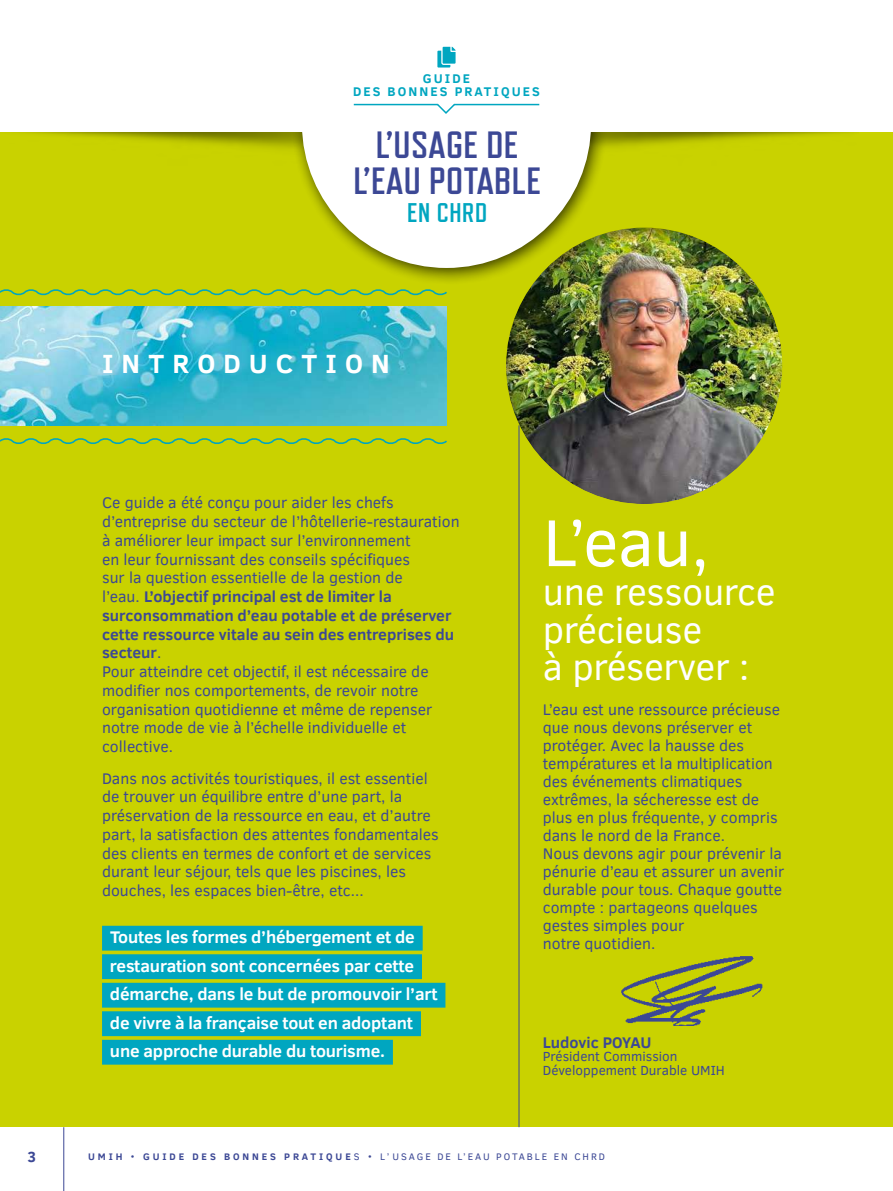
<style>
.page{position:relative;width:893px;height:1191px;background:#fff}
.page>*{position:absolute;margin:0;border:0;box-sizing:border-box;transform-origin:0 0}
.t1{font:67.5px "Clear Sans";color:#fff}
.t2{font:700 37.95px/35.7px "Refrigerator Deluxe";letter-spacing:.01em;color:#3c4895;text-align:center}
.t3{font:37.5px/37.5px "Clear Sans";letter-spacing:-.01em;color:#fff}
.t4{font:700 27px "Clear Sans";letter-spacing:.3em;color:#fff}
.t5{font:700 27px "Refrigerator Deluxe";letter-spacing:.02em;color:#00a6c0}
.t6{font:700 17.25px/28.5px "Clear Sans";letter-spacing:-.01em;color:#fff}
.t7{font:15.75px/18.8px "Clear Sans";color:#3c4895}
.t8{font:700 15.75px "Clear Sans";color:#3c4895}
.t9{font:700 15px "Clear Sans";color:#3c4895}
.t10{font:13.5px/13.5px "Clear Sans";color:#3c4895}
.t11{font:700 12.9px/12.9px "Clear Sans";letter-spacing:.16em;color:#00a6c0;text-align:center}
.t12{font:9.75px "Clear Sans";letter-spacing:.2em;color:#3c4895}
.s1{font-weight:700}
</style>
<div class="page">
<div style="left:0;top:132px;width:893px;height:995px;background:#c9d200"></div>
<img style="left:0;top:306px;width:446px;height:119px">
<div style="left:290px;top:0;width:318px;height:285px;background:#000;opacity:.72"></div>
<svg style="left:302px;top:132px;width:289px;height:136px;background:#f2f3d5"></svg>
<div style="left:0;top:0;width:893px;height:132px;background:#fff"></div>
<svg style="left:0;top:289px;width:447px;height:7px"></svg>
<svg style="left:0;top:438px;width:447px;height:6px"></svg>
<hr style="left:64px;top:1127px;width:1px;height:64px;background:#3c4895">
<div style="left:102px;top:925px;width:321px;height:25px;background:#00a6c0"></div>
<div style="left:102px;top:954px;width:320px;height:25px;background:#00a6c0"></div>
<div style="left:102px;top:982px;width:343px;height:25px;background:#00a6c0"></div>
<div style="left:102px;top:1011px;width:319px;height:25px;background:#00a6c0"></div>
<div style="left:102px;top:1039px;width:291px;height:25px;background:#00a6c0"></div>
<hr style="left:519px;top:425px;width:1px;height:702px;background:#3c4895">
<div style="left:493px;top:217px;width:301px;height:288px;background:#000;opacity:.4"></div>
<hr style="left:454px;top:104px;width:85px;height:1px;background:#00a6c0">
<svg style="left:435px;top:103px;width:22px;height:11px"></svg>
<hr style="left:354px;top:104px;width:84px;height:1px;background:#00a6c0">
<svg style="left:437px;top:47px;width:19px;height:21px"></svg>
<img style="left:621px;top:956px;width:142px;height:70px">
<p class="t9" style="left:27px;top:1145px;width:10px">3</p>
<p class="t11" style="left:353px;top:71px;width:188px">GUIDE<br>DES BONNES PRATIQUES</p>
<h2 class="t2" style="left:353px;top:127px;width:189px">L’USAGE DE<br>L’EAU POTABLE</h2>
<h3 class="t5" style="left:407px;top:198px;width:81px">EN CHRD</h3>
<h3 class="t4" style="left:102px;top:343px;width:289px">INTRODUCTION</h3>
<p class="t7" style="left:102px;top:493px;width:359px">Ce guide a été conçu pour aider les chefs d’entreprise du secteur de l’hôtellerie-restauration à améliorer leur impact sur l’environnement<br>en leur fournissant des conseils spécifiques<br>sur la question essentielle de la gestion de<br>l’eau. <span class="s1">L’objectif principal est de limiter la surconsommation d’eau potable et de préserver cette ressource vitale au sein des entreprises du secteur</span>.<br>Pour atteindre cet objectif, il est nécessaire de modifier nos comportements, de revoir notre organisation quotidienne et même de repenser notre mode de vie à l’échelle individuelle et collective.</p>
<p class="t7" style="left:102px;top:768px;width:338px">Dans nos activités touristiques, il est essentiel de trouver un équilibre entre d’une part, la préservation de la ressource en eau, et d’autre part, la satisfaction des attentes fondamentales des clients en termes de confort et de services durant leur séjour, tels que les piscines, les douches, les espaces bien-être, etc...</p>
<p class="t6" style="left:110px;top:922px;width:329px">Toutes les formes d’hébergement et de restauration sont concernées par cette démarche, dans le but de promouvoir l’art de vivre à la française tout en adoptant une approche durable du tourisme.</p>
<h1 class="t1" style="left:543px;top:498px;width:168px">L’eau,</h1>
<h3 class="t3" style="left:543px;top:573px;width:234px">une ressource précieuse<br>à préserver :</h3>
<p class="t7" style="left:543px;top:700px;width:243px;line-height:18px">L’eau est une ressource précieuse que nous devons préserver et protéger. Avec la hausse des températures et la multiplication des événements climatiques extrêmes, la sécheresse est de plus en plus fréquente, y compris dans le nord de la France.<br>Nous devons agir pour prévenir la pénurie d’eau et assurer un avenir durable pour tous. Chaque goutte compte : partageons quelques gestes simples pour<br>notre quotidien.</p>
<p class="t8" style="left:543px;top:1030px;width:110px">Ludovic POYAU</p>
<p class="t10" style="left:543px;top:1049px;width:183px">Président Commission<br>Développement Durable UMIH</p>
<p class="t12" style="left:88px;top:1150px;width:519px"><span class="s1">UMIH</span> • <span class="s1">GUIDE DES BONNES PRATIQUE</span>S • L’USAGE DE L’EAU POTABLE EN CHRD</p>
</div>
